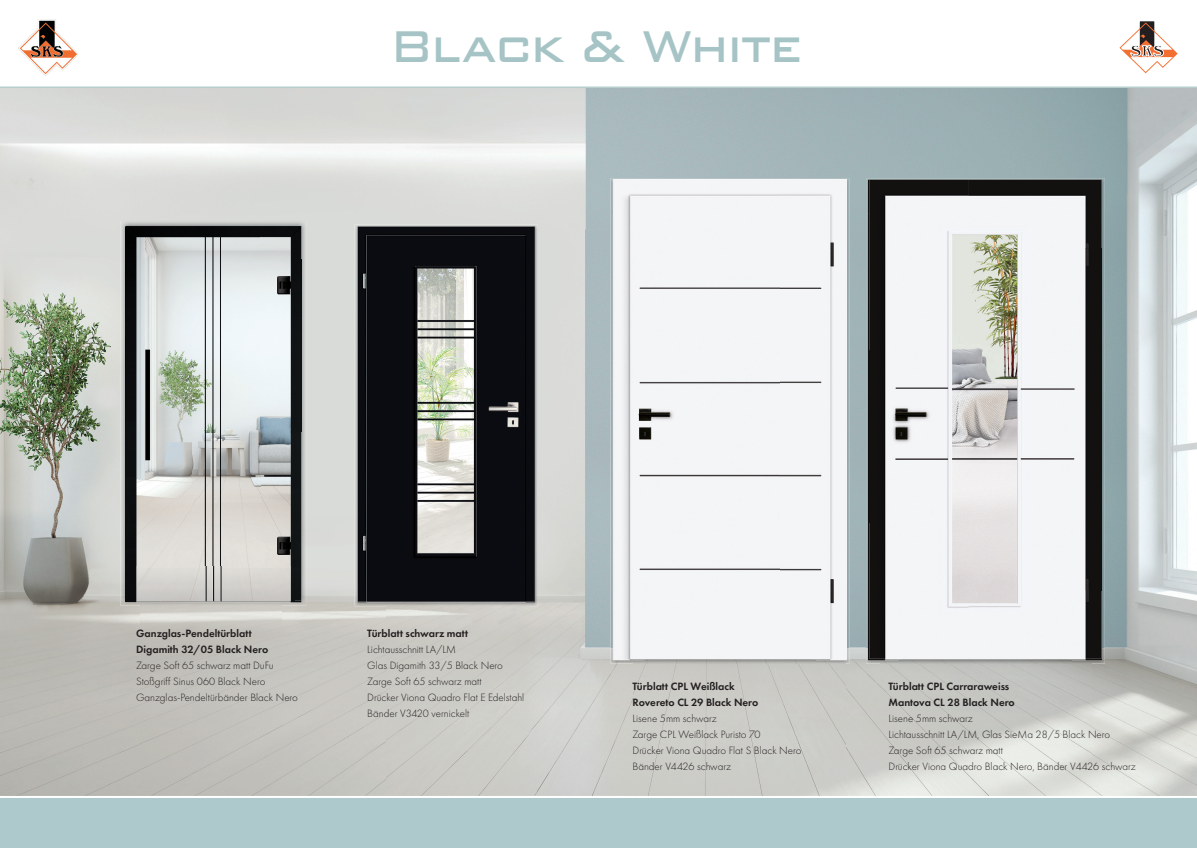
<style>
.page{position:relative;width:1197px;height:848px;background:#fff}
.page>*{position:absolute;margin:0;border:0;box-sizing:border-box;transform-origin:0 0}
.t1{font:500 46px "Banque Gothique RR";letter-spacing:.01em;color:#a6c4c5}
.t2{font:300 11px/16px "Futura PT";color:#231f20}
.t3{font:600 11px/16px "Futura PT";color:#231f20}
</style>
<div class="page">
<img style="left:633px;top:88px;width:563px;height:106px">
<img style="left:845px;top:194px;width:34px;height:602px">
<img style="left:1091px;top:194px;width:105px;height:602px">
<img style="left:0;top:229px;width:140px;height:567px">
<img style="left:282px;top:229px;width:105px;height:567px">
<img style="left:528px;top:229px;width:105px;height:567px">
<img style="left:140px;top:605px;width:142px;height:191px">
<div style="left:387px;top:606px;width:141px;height:190px;background:#cccbc5"></div>
<div style="left:633px;top:663px;width:212px;height:133px;background:#ccccc7"></div>
<img style="left:879px;top:663px;width:212px;height:133px">
<div style="left:0;top:797px;width:1196px;height:51px;background:#aec9cb"></div>
<hr style="left:0;top:796px;width:1196px;height:2px;background:#fff">
<hr style="left:0;top:86px;width:1196px;height:2px;background:#b7cfca">
<img style="left:18px;top:20px;width:60px;height:55px">
<svg style="left:1119px;top:21px;width:59px;height:53px"></svg>
<img style="left:610px;top:178px;width:239px;height:34px">
<img style="left:610px;top:212px;width:34px;height:451px">
<img style="left:815px;top:212px;width:34px;height:451px">
<img style="left:644px;top:660px;width:171px;height:3px">
<img style="left:612px;top:179px;width:234px;height:34px">
<img style="left:612px;top:213px;width:34px;height:447px">
<div style="left:613px;top:180px;width:233px;height:478px;background:#f4f5f7"></div>
<img style="left:354px;top:224px;width:184px;height:382px">
<div style="left:358px;top:226px;width:176px;height:375px;background:#0b0c11"></div>
<img style="left:417px;top:266px;width:57px;height:288px">
<img style="left:120px;top:221px;width:186px;height:384px">
<img style="left:125px;top:226px;width:176px;height:34px">
<img style="left:294px;top:260px;width:8px;height:171px">
<img style="left:160px;top:601px;width:106px;height:1px">
<img style="left:294px;top:430px;width:7px;height:170px">
<img style="left:160px;top:600px;width:106px;height:1px">
<img style="left:125px;top:227px;width:169px;height:373px">
<img style="left:866px;top:178px;width:238px;height:34px">
<img style="left:866px;top:212px;width:33px;height:451px">
<img style="left:1071px;top:212px;width:33px;height:451px">
<img style="left:867px;top:179px;width:234px;height:34px">
<img style="left:867px;top:213px;width:34px;height:447px">
<img style="left:869px;top:180px;width:99px;height:171px">
<img style="left:968px;top:180px;width:133px;height:68px">
<img style="left:1019px;top:248px;width:82px;height:342px">
<img style="left:869px;top:351px;width:81px;height:171px">
<img style="left:869px;top:522px;width:99px;height:136px">
<img style="left:968px;top:590px;width:133px;height:68px">
<img style="left:950px;top:232px;width:69px;height:372px">
<h1 class="t1" style="left:392px;top:18px;width:411px">Black &amp; White</h1>
<p class="t3" style="left:136px;top:624px;width:134px">Ganzglas-Pendeltürblatt<br>Digamith 32/05 Black Nero</p>
<p class="t2" style="left:136px;top:657px;width:163px">Zarge Soft 65 schwarz matt DuFu<br>Stoßgriff Sinus 060 Black Nero<br>Ganzglas-Pendeltürbänder Black Nero</p>
<p class="t3" style="left:367px;top:625px;width:102px">Türblatt schwarz matt</p>
<p class="t2" style="left:367px;top:641px;width:158px">Lichtausschnitt LA/LM<br>Glas Digamith 33/5 Black Nero<br>Zarge Soft 65 schwarz matt<br>Drücker Viona Quadro Flat E Edelstahl<br>Bänder V3420 vernickelt</p>
<p class="t3" style="left:632px;top:678px;width:127px">Türblatt CPL Weißlack<br>Rovereto CL 29 Black Nero</p>
<p class="t2" style="left:632px;top:710px;width:170px">Lisene 5mm schwarz<br>Zarge CPL Weißlack Puristo 70<br>Drücker Viona Quadro Flat S Black Nero<br>Bänder V4426 schwarz</p>
<p class="t3" style="left:888px;top:678px;width:128px">Türblatt CPL Carraraweiss<br>Mantova CL 28 Black Nero</p>
<p class="t2" style="left:888px;top:710px;width:249px">Lisene 5mm schwarz<br>Lichtausschnitt LA/LM, Glas SieMa 28/5 Black Nero Zarge Soft 65 schwarz matt<br>Drücker Viona Quadro Black Nero, Bänder V4426 schwarz</p>
</div>
